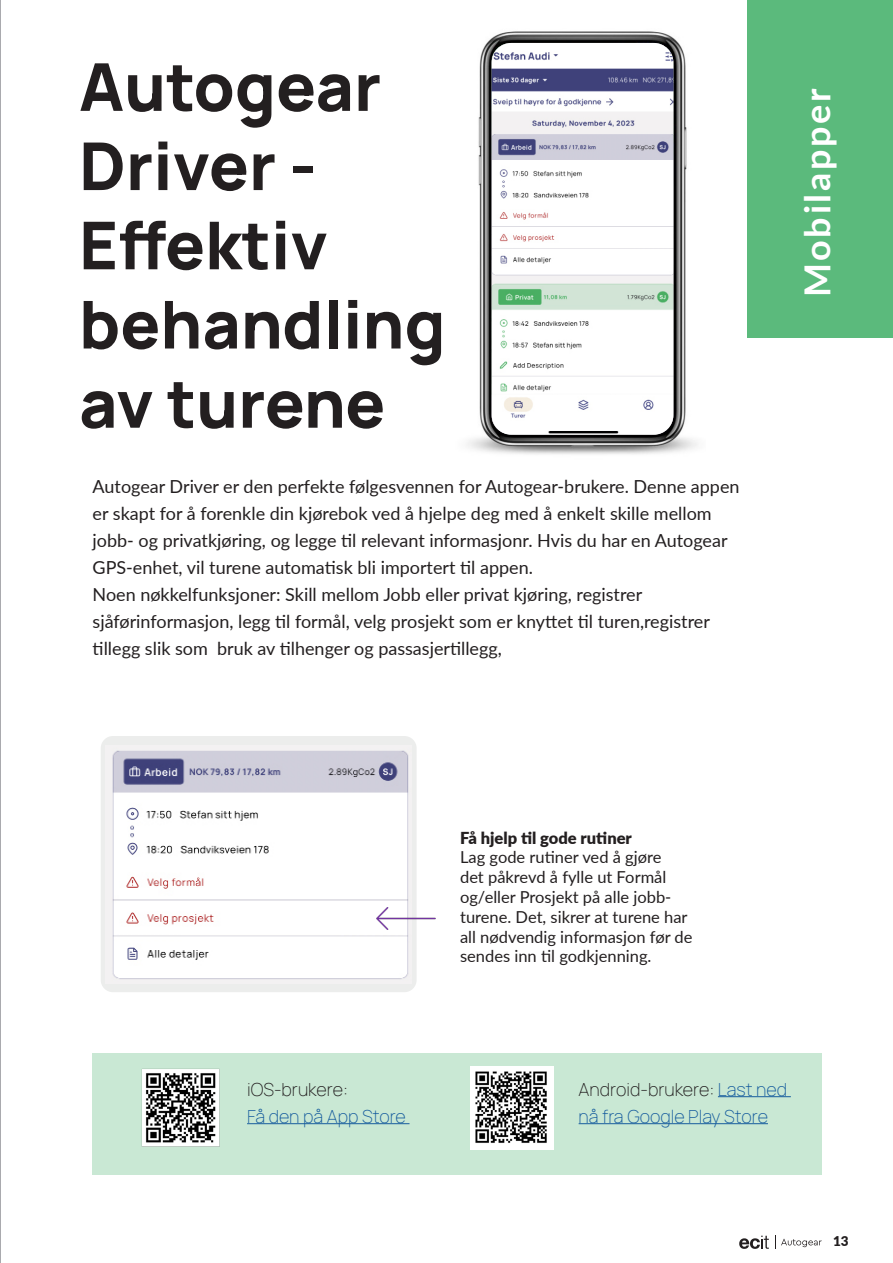
<style>
.page{position:relative;width:893px;height:1263px;background:#fff}
.page>*{position:absolute;margin:0;border:0;box-sizing:border-box;transform-origin:0 0}
._80_Black_LEft{font:800 66px/79.2px "Manrope";color:#231f20}
._24_Bold_Left{font:700 36px "Lato";letter-spacing:.075em;color:#fff}
._12_Light_Left{font:18px/27px "Lato";color:#231f20}
._12_Light_Left-2{font:200 18px/27px "Manrope";color:#175d9e}
._12_Light_Left-3{font:16.5px/19.8px "Lato";color:#231f20}
._12_Light_Left-4{font:900 16.5px "Lato";color:#231f20}
.t1{font:900 13.5px "Lato";color:#231f20}
.s1{color:#231f20}
</style>
<div class="page">
<svg style="left:739px;top:1236px;width:30px;height:13px"></svg>
<svg style="left:775px;top:1235px;width:47px;height:14px"></svg>
<img style="left:467px;top:31px;width:231px;height:423px">
<img style="left:492px;top:43px;width:181px;height:392px">
<div style="left:101px;top:736px;width:316px;height:256px;background:#ecedec;border-radius:12px"></div>
<img style="left:112px;top:751px;width:296px;height:228px">
<div style="left:747px;top:0;width:146px;height:338px;background:#5bba7c"></div>
<img style="left:372px;top:884px;width:64px;height:68px">
<div style="left:93px;top:1053px;width:729px;height:122px;background:#c9e8d4"></div>
<img style="left:141px;top:1068px;width:79px;height:79px">
<hr style="left:247px;top:1123px;width:162px;height:1px;background:#175d9e">
<hr style="left:718px;top:1096px;width:73px;height:1px;background:#175d9e">
<hr style="left:579px;top:1123px;width:189px;height:1px;background:#175d9e">
<img style="left:471px;top:1067px;width:83px;height:83px">
<hr style="left:0;top:0;width:1px;height:1263px;background:#a8a9ad">
<p class="_80_Black_LEft" style="left:79px;top:41px;width:368px">Autogear<br>Driver -<br>Effektiv behandling av turene</p>
<p class="_12_Light_Left" style="left:93px;top:473px;width:648px">Autogear Driver er den perfekte følgesvennen for Autogear-brukere. Denne appen er skapt for å forenkle din kjørebok ved å hjelpe deg med å enkelt skille mellom jobb- og privatkjøring, og legge til relevant informasjonr. Hvis du har en Autogear GPS-enhet, vil turene automatisk bli importert til appen.<br>Noen nøkkelfunksjoner: Skill mellom Jobb eller privat kjøring, registrer sjåførinformasjon, legg til formål, velg prosjekt som er knyttet til turen,registrer tillegg slik som bruk av tilhenger og passasjertillegg,</p>
<p class="_24_Bold_Left" style="left:791px;top:297px;width:210px;rotate:-90deg">Mobilapper</p>
<p class="_12_Light_Left-4" style="left:460px;top:825px;width:173px">Få hjelp til gode rutiner</p>
<p class="_12_Light_Left-3" style="left:460px;top:847px;width:234px">Lag gode rutiner ved å gjøre<br>det påkrevd å fylle ut Formål og/eller Prosjekt på alle jobb&shy;turene. Det, sikrer at turene har all nødvendig informasjon før de sendes inn til godkjenning.</p>
<p class="_12_Light_Left-2" style="left:247px;top:1075px;width:160px"><span class="s1">iOS-brukere:<br></span>Få den på App Store</p>
<p class="_12_Light_Left-2" style="left:579px;top:1075px;width:210px"><span class="s1">Android-brukere:</span> Last ned nå fra Google Play Store</p>
<p class="t1" style="left:833px;top:1231px;width:17px">13</p>
</div>
